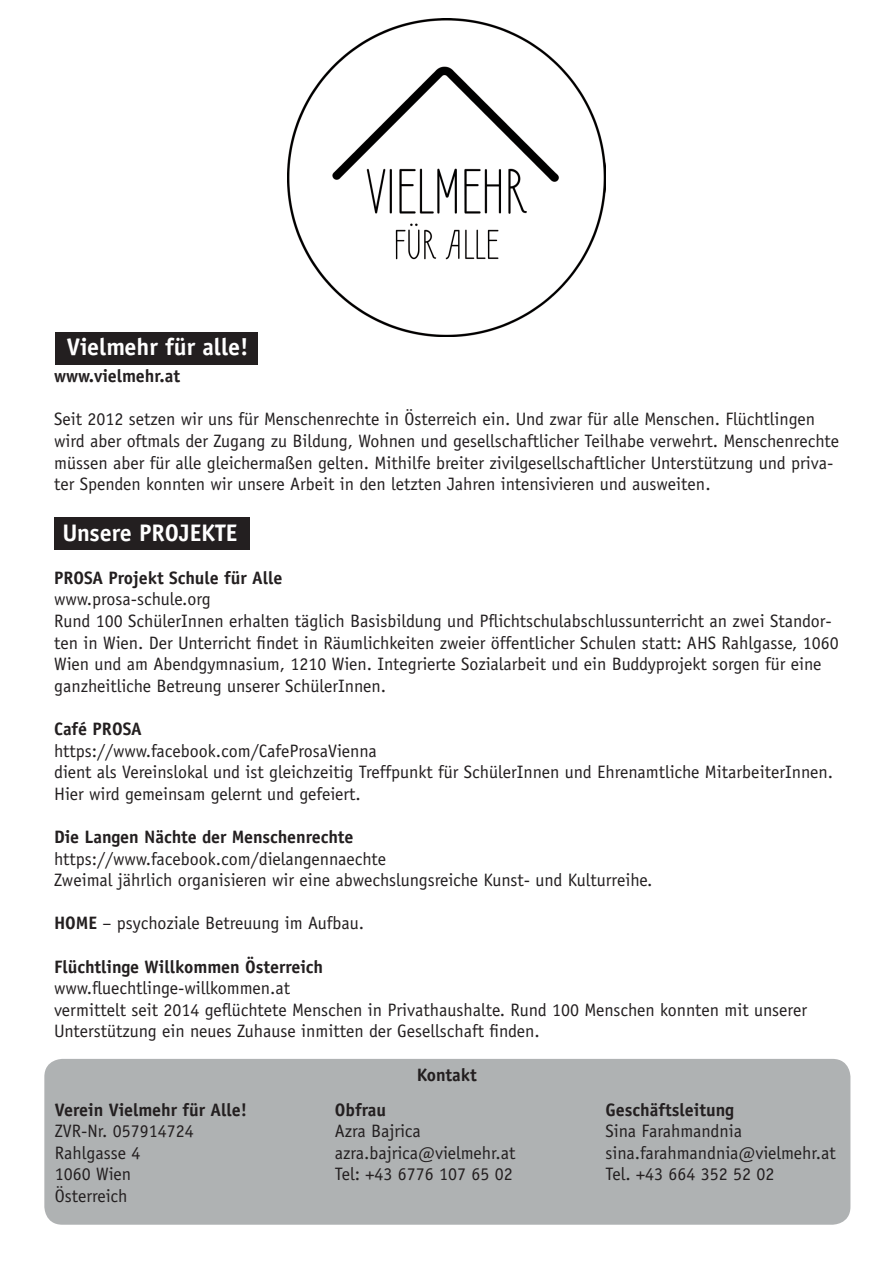
<style>
.page{position:relative;width:893px;height:1263px;background:#fff}
.page>*{position:absolute;margin:0;border:0;box-sizing:border-box;transform-origin:0 0}
.t1{font:700 24px "Officina Sans LT";color:#fff}
.t2{font:18px/21.6px "Officina Sans LT";color:#231f20}
.t3{font:700 18px "Officina Sans LT";color:#231f20}
.s1{font-weight:700}
</style>
<div class="page">
<div style="left:44px;top:1059px;width:806px;height:166px;background:#afb2b3;border-radius:18px"></div>
<div style="left:54px;top:517px;width:195px;height:33px;background:#231f20"></div>
<div style="left:55px;top:332px;width:202px;height:32px;background:#231f20"></div>
<img style="left:287px;top:18px;width:319px;height:318px">
<p class="t1" style="left:67px;top:332px;width:183px">Vielmehr für alle!</p>
<p class="t3" style="left:54px;top:365px;width:128px">www.vielmehr.at</p>
<p class="t2" style="left:54px;top:408px;width:786px">Seit 2012 setzen wir uns für Menschenrechte in Österreich ein. Und zwar für alle Menschen. Flüchtlingen wird aber oftmals der Zugang zu Bildung, Wohnen und gesellschaftlicher Teilhabe verwehrt. Menschenrechte müssen aber für alle gleichermaßen gelten. Mithilfe breiter zivilgesellschaftlicher Unterstützung und priva&shy;ter Spenden konnten wir unsere Arbeit in den letzten Jahren intensivieren und ausweiten.</p>
<p class="t1" style="left:63px;top:517px;width:176px">Unsere PROJEKTE</p>
<p class="t3" style="left:54px;top:566px;width:230px">PROSA Projekt Schule für Alle</p>
<p class="t2" style="left:54px;top:588px;width:158px">www.prosa-schule.org</p>
<p class="t2" style="left:54px;top:610px;width:786px">Rund 100 SchülerInnen erhalten täglich Basisbildung und Pflichtschulabschlussunterricht an zwei Standor&shy;ten in Wien. Der Unterricht findet in Räumlichkeiten zweier öffentlicher Schulen statt: AHS Rahlgasse, 1060<br>Wien und am Abendgymnasium, 1210 Wien. Integrierte Sozialarbeit und ein Buddyprojekt sorgen für eine ganzheitliche Betreung unserer SchülerInnen.</p>
<p class="t3" style="left:54px;top:718px;width:89px">Café PROSA</p>
<p class="t2" style="left:54px;top:740px;width:324px">https://www.facebook.com/CafeProsaVienna</p>
<p class="t2" style="left:54px;top:761px;width:780px">dient als Vereinslokal und ist gleichzeitig Treffpunkt für SchülerInnen und Ehrenamtliche MitarbeiterInnen.<br>Hier wird gemeinsam gelernt und gefeiert.</p>
<p class="t3" style="left:54px;top:826px;width:301px">Die Langen Nächte der Menschenrechte</p>
<p class="t2" style="left:54px;top:848px;width:334px">https://www.facebook.com/dielangennaechte</p>
<p class="t2" style="left:54px;top:869px;width:600px">Zweimal jährlich organisieren wir eine abwechslungsreiche Kunst- und Kulturreihe.</p>
<p class="t2" style="left:54px;top:912px;width:312px"><span class="s1">HOME</span> – psychoziale Betreuung im Aufbau.</p>
<p class="t3" style="left:54px;top:955px;width:271px">Flüchtlinge Willkommen Österreich</p>
<p class="t2" style="left:54px;top:977px;width:238px">www.fluechtlinge-willkommen.at</p>
<p class="t2" style="left:54px;top:999px;width:754px">vermittelt seit 2014 geflüchtete Menschen in Privathaushalte. Rund 100 Menschen konnten mit unserer<br>Unterstützung ein neues Zuhause inmitten der Gesellschaft finden.</p>
<p class="t3" style="left:417px;top:1063px;width:62px">Kontakt</p>
<p class="t3" style="left:55px;top:1098px;width:194px">Verein Vielmehr für Alle!</p>
<p class="t2" style="left:55px;top:1120px;width:141px">ZVR-Nr. 057914724</p>
<p class="t2" style="left:55px;top:1142px;width:87px">Rahlgasse 4</p>
<p class="t2" style="left:55px;top:1163px;width:78px">1060 Wien</p>
<p class="t2" style="left:55px;top:1185px;width:74px">Österreich</p>
<p class="t3" style="left:335px;top:1098px;width:53px">Obfrau</p>
<p class="t2" style="left:335px;top:1120px;width:88px">Azra Bajrica</p>
<p class="t2" style="left:335px;top:1142px;width:182px">azra.bajrica@vielmehr.at</p>
<p class="t2" style="left:335px;top:1163px;width:179px">Tel: +43 6776 107 65 02</p>
<p class="t3" style="left:606px;top:1098px;width:130px">Geschäftsleitung</p>
<p class="t2" style="left:606px;top:1120px;width:138px">Sina Farahmandnia</p>
<p class="t2" style="left:606px;top:1142px;width:232px">sina.farahmandnia@vielmehr.at</p>
<p class="t2" style="left:606px;top:1163px;width:170px">Tel. +43 664 352 52 02</p>
</div>
